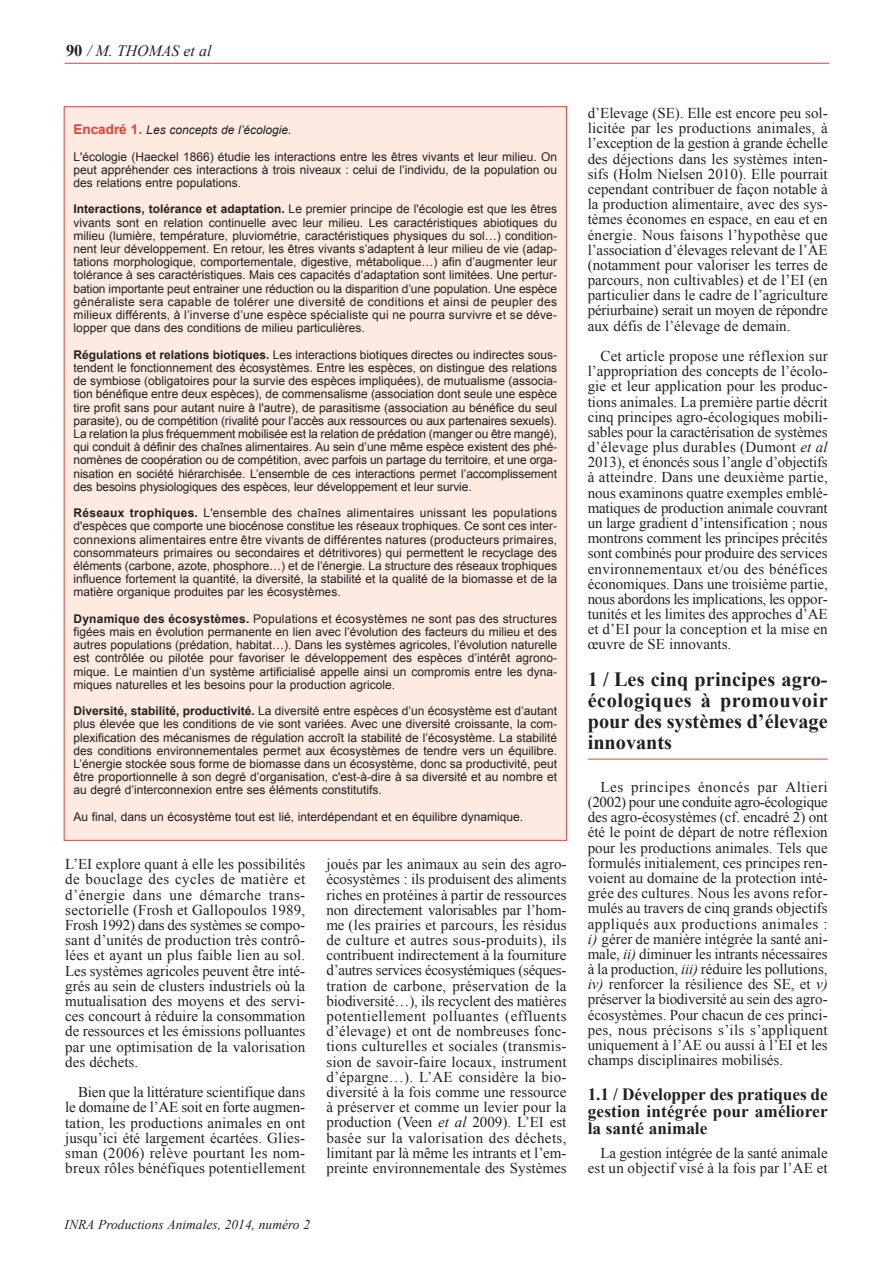
<style>
.page{position:relative;width:893px;height:1263px;background:#fff}
.page>*{position:absolute;margin:0;border:0;box-sizing:border-box;transform-origin:0 0}
.t1{font:700 20.25px/21.1px "Times New Roman";color:#231f20;text-align:justify}
.t2{font:700 17.25px/17.4px "Times New Roman";letter-spacing:.01em;color:#231f20;text-align:justify}
.t3{font:italic 15.75px "Times New Roman";color:#231f20}
.t4{font:15px/15.1px "Times New Roman";color:#231f20;text-align:justify}
.t5{font:italic 13.5px "Times New Roman";color:#231f20}
.t6{font:12px/13.2px "Arial";color:#231f20;text-align:justify}
.s1{font-weight:700;font-style:normal;font-size:16.5px}
.s2{font-weight:700;font-size:13.5px;color:#ee3e34}
.s3{font-style:italic}
.s4{font-weight:700}
</style>
<div class="page">
<hr style="left:588px;top:759px;width:240px;height:1px;background:#ee3e34">
<hr style="left:65px;top:63px;width:764px;height:1px;background:#ee3e34">
<div style="left:65px;top:107px;width:501px;height:733px;background:#fdeae1"></div>
<p class="t3" style="left:66px;top:42px;width:147px"><span class="s1">90</span> / M. THOMAS et al</p>
<p class="t6" style="left:74px;top:117px;width:485px;line-height:26.4px"><span class="s2">Encadré 1.</span> <span class="s3">Les concepts de l’écologie.<br></span>L'écologie (Haeckel 1866) étudie les interactions entre les êtres vivants et leur milieu. On</p>
<p class="t6" style="left:74px;top:163px;width:485px">peut appréhender ces interactions à trois niveaux : celui de l’individu, de la population ou des relations entre populations.</p>
<p class="t6" style="left:74px;top:203px;width:485px"><span class="s4">Interactions, tolérance et adaptation.</span> Le premier principe de l'écologie est que les êtres vivants sont en relation continuelle avec leur milieu. Les caractéristiques abiotiques du milieu (lumière, température, pluviométrie, caractéristiques physiques du sol…) condition&shy;nent leur développement. En retour, les êtres vivants s’adaptent à leur milieu de vie (adap&shy;tations morphologique, comportementale, digestive, métabolique…) afin d’augmenter leur tolérance à ses caractéristiques. Mais ces capacités d’adaptation sont limitées. Une pertur&shy;bation importante peut entrainer une réduction ou la disparition d’une population. Une espèce généraliste sera capable de tolérer une diversité de conditions et ainsi de peupler des milieux différents, à l’inverse d’une espèce spécialiste qui ne pourra survivre et se déve&shy;lopper que dans des conditions de milieu particulières.</p>
<p class="t6" style="left:74px;top:348px;width:485px"><span class="s4">Régulations et relations biotiques.</span> Les interactions biotiques directes ou indirectes sous&shy;tendent le fonctionnement des écosystèmes. Entre les espèces, on distingue des relations de symbiose (obligatoires pour la survie des espèces impliquées), de mutualisme (associa&shy;tion bénéfique entre deux espèces), de commensalisme (association dont seule une espèce tire profit sans pour autant nuire à l'autre), de parasitisme (association au bénéfice du seul parasite), ou de compétition (rivalité pour l’accès aux ressources ou aux partenaires sexuels).<br>La relation la plus fréquemment mobilisée est la relation de prédation (manger ou être mangé), qui conduit à définir des chaînes alimentaires. Au sein d’une même espèce existent des phé&shy;nomènes de coopération ou de compétition, avec parfois un partage du territoire, et une orga&shy;nisation en société hiérarchisée. L’ensemble de ces interactions permet l’accomplissement des besoins physiologiques des espèces, leur développement et leur survie.</p>
<p class="t6" style="left:74px;top:506px;width:485px"><span class="s4">Réseaux trophiques.</span> L'ensemble des chaînes alimentaires unissant les populations d'espèces que comporte une biocénose constitue les réseaux trophiques. Ce sont ces inter&shy;connexions alimentaires entre être vivants de différentes natures (producteurs primaires, consommateurs primaires ou secondaires et détritivores) qui permettent le recyclage des éléments (carbone, azote, phosphore…) et de l’énergie. La structure des réseaux trophiques influence fortement la quantité, la diversité, la stabilité et la qualité de la biomasse et de la matière organique produites par les écosystèmes.</p>
<p class="t6" style="left:74px;top:612px;width:485px"><span class="s4">Dynamique des écosystèmes.</span> Populations et écosystèmes ne sont pas des structures figées mais en évolution permanente en lien avec l’évolution des facteurs du milieu et des autres populations (prédation, habitat…). Dans les systèmes agricoles, l’évolution naturelle est contrôlée ou pilotée pour favoriser le développement des espèces d’intérêt agrono&shy;mique. Le maintien d’un système artificialisé appelle ainsi un compromis entre les dyna&shy;miques naturelles et les besoins pour la production agricole.</p>
<p class="t6" style="left:74px;top:704px;width:485px"><span class="s4">Diversité, stabilité, productivité.</span> La diversité entre espèces d’un écosystème est d’autant plus élevée que les conditions de vie sont variées. Avec une diversité croissante, la com&shy;plexification des mécanismes de régulation accroît la stabilité de l’écosystème. La stabilité des conditions environnementales permet aux écosystèmes de tendre vers un équilibre.<br>L’énergie stockée sous forme de biomasse dans un écosystème, donc sa productivité, peut être proportionnelle à son degré d’organisation, c'est-à-dire à sa diversité et au nombre et au degré d’interconnexion entre ses éléments constitutifs.</p>
<p class="t6" style="left:74px;top:810px;width:451px">Au final, dans un écosystème tout est lié, interdépendant et en équilibre dynamique.</p>
<p class="t4" style="left:65px;top:856px;width:242px">L’EI explore quant à elle les possibilités de bouclage des cycles de matière et d’énergie dans une démarche trans&shy;sectorielle (Frosh et Gallopoulos 1989, Frosh 1992) dans des systèmes se compo&shy;sant d’unités de production très contrô&shy;lées et ayant un plus faible lien au sol.<br>Les systèmes agricoles peuvent être inté&shy;grés au sein de clusters industriels où la mutualisation des moyens et des servi&shy;ces concourt à réduire la consommation de ressources et les émissions polluantes par une optimisation de la valorisation des déchets.</p>
<p class="t4" style="left:65px;top:1084px;width:242px;text-indent:13px">Bien que la littérature scientifique dans le domaine de l’AE soit en forte augmen&shy;tation, les productions animales en ont jusqu’ici été largement écartées. Glies&shy;sman (2006) relève pourtant les nom&shy;breux rôles bénéfiques potentiellement</p>
<p class="t4" style="left:326px;top:856px;width:242px">joués par les animaux au sein des agro&shy;écosystèmes : ils produisent des aliments riches en protéines à partir de ressources non directement valorisables par l’hom&shy;me (les prairies et parcours, les résidus de culture et autres sous-produits), ils contribuent indirectement à la fourniture d’autres services écosystémiques (séques&shy;tration de carbone, préservation de la biodiversité…), ils recyclent des matières potentiellement polluantes (effluents d’élevage) et ont de nombreuses fonc&shy;tions culturelles et sociales (transmis&shy;sion de savoir-faire locaux, instrument d’épargne…). L’AE considère la bio&shy;diversité à la fois comme une ressource à préserver et comme un levier pour la production (Veen <span class="s3">et al</span> 2009). L’EI est basée sur la valorisation des déchets, limitant par là même les intrants et l’em&shy;preinte environnementale des Systèmes</p>
<p class="t5" style="left:65px;top:1217px;width:247px">INRA Productions Animales, 2014, numéro 2</p>
<p class="t4" style="left:588px;top:105px;width:241px">d’Elevage (SE). Elle est encore peu sol&shy;licitée par les productions animales, à l’exception de la gestion à grande échelle des déjections dans les systèmes inten&shy;sifs (Holm Nielsen 2010). Elle pourrait cependant contribuer de façon notable à la production alimentaire, avec des sys&shy;tèmes économes en espace, en eau et en énergie. Nous faisons l’hypothèse que l’association d’élevages relevant de l’AE (notamment pour valoriser les terres de parcours, non cultivables) et de l’EI (en particulier dans le cadre de l’agriculture périurbaine) serait un moyen de répondre aux défis de l’élevage de demain.</p>
<p class="t4" style="left:588px;top:348px;width:242px;text-indent:13px">Cet article propose une réflexion sur l’appropriation des concepts de l’écolo&shy;gie et leur application pour les produc&shy;tions animales. La première partie décrit cinq principes agro-écologiques mobili&shy;sables pour la caractérisation de systèmes d’élevage plus durables (Dumont <span class="s3">et al </span>2013), et énoncés sous l’angle d’objectifs à atteindre. Dans une deuxième partie, nous examinons quatre exemples emblé&shy;matiques de production animale couvrant un large gradient d’intensification ; nous montrons comment les principes précités sont combinés pour produire des services environnementaux et/ou des bénéfices économiques. Dans une troisième partie, nous abordons les implications, les oppor&shy;tunités et les limites des approches d’AE et d’EI pour la conception et la mise en œuvre de SE innovants.</p>
<p class="t1" style="left:588px;top:668px;width:241px">1 / Les cinq principes agro&shy;écologiques à promouvoir pour des systèmes d’élevage innovants</p>
<p class="t4" style="left:588px;top:779px;width:242px;text-indent:13px">Les principes énoncés par Altieri (2002) pour une conduite agro-écologique des agro-écosystèmes (cf. encadré 2) ont été le point de départ de notre réflexion pour les productions animales. Tels que formulés initialement, ces principes ren&shy;voient au domaine de la protection inté&shy;grée des cultures. Nous les avons refor&shy;mulés au travers de cinq grands objectifs appliqués aux productions animales : <span class="s3">i)</span> gérer de manière intégrée la santé ani&shy;male, <span class="s3">ii)</span> diminuer les intrants nécessaires à la production, <span class="s3">iii)</span> réduire les pollutions, <span class="s3">iv)</span> renforcer la résilience des SE, et <span class="s3">v) </span>préserver la biodiversité au sein des agro&shy;écosystèmes. Pour chacun de ces princi&shy;pes, nous précisons s’ils s’appliquent uniquement à l’AE ou aussi à l’EI et les champs disciplinaires mobilisés.</p>
<p class="t2" style="left:588px;top:1085px;width:241px">1.1 / Développer des pratiques de gestion intégrée pour améliorer la santé animale</p>
<p class="t4" style="left:588px;top:1145px;width:241px;text-align:right">La gestion intégrée de la santé animale est un objectif visé à la fois par l’AE et</p>
</div>
